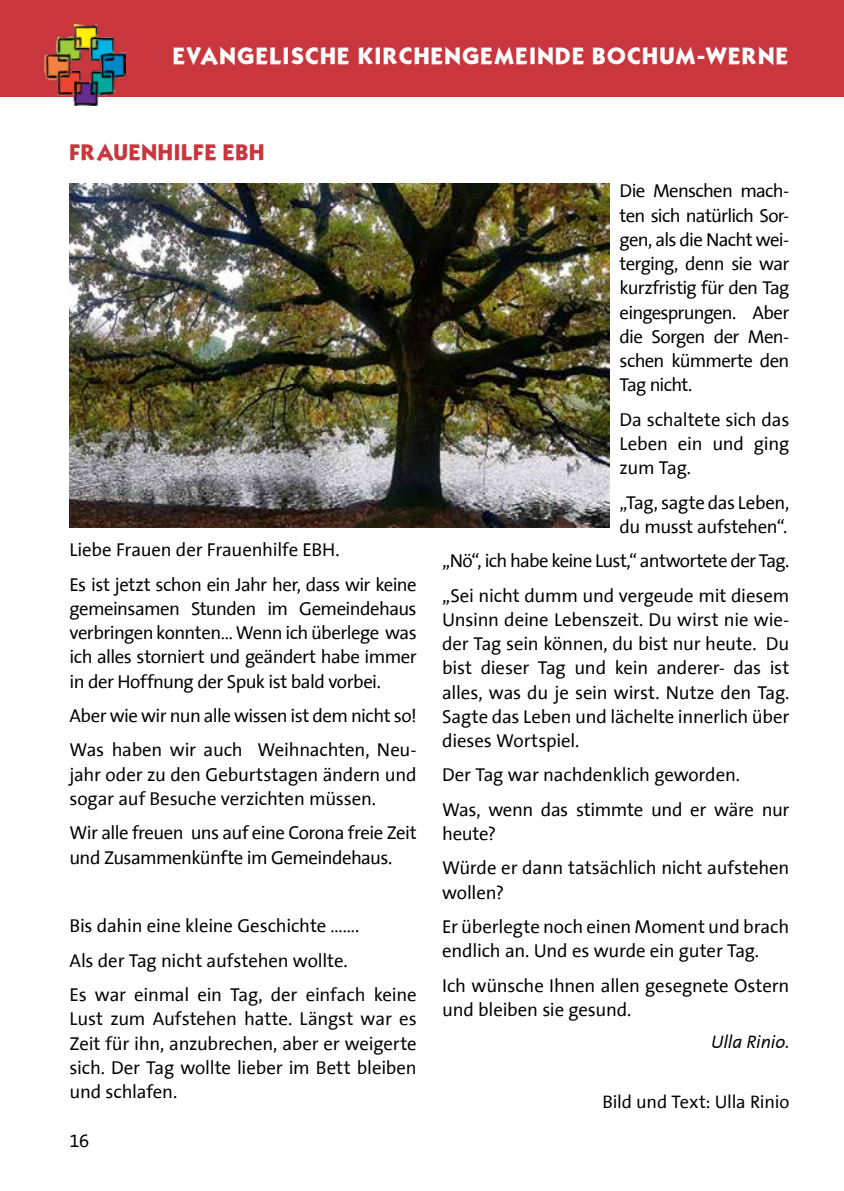
<style>
.page{position:relative;width:844px;height:1191px;background:#fff}
.page>*{position:absolute;margin:0;border:0;box-sizing:border-box;transform-origin:0 0}
.t1{font:20.12px "Kabel Bd Normal";letter-spacing:.035em;color:#fff}
.t2{font:19.25px "Kabel Bd Normal";letter-spacing:.01em;color:#c9363d}
.t3{font:18.9px/24.2px "The Sans Correspondence";letter-spacing:-.015em;color:#000}
.t4{font:18.38px "The Sans Correspondence";letter-spacing:-.015em;color:#000}
.t5{font:italic 18.38px "The Sans Correspondence";letter-spacing:-.01em;color:#000}
</style>
<div class="page">
<div style="left:0;top:0;width:843px;height:97px;background:#c9363d"></div>
<img style="left:44px;top:25px;width:82px;height:81px">
<img style="left:69px;top:184px;width:540px;height:343px">
<p class="t1" style="left:173px;top:47px;width:617px">EVANGELISCHE KIRCHENGEMEINDE BOCHUM-WERNE</p>
<p class="t2" style="left:69px;top:144px;width:196px">FRAUENHILFE EBH</p>
<p class="t3" style="left:69px;top:534px;width:348px;line-height:34.5px">Liebe Frauen der Frauenhilfe EBH.<br>Es ist jetzt schon ein Jahr her, dass wir keine</p>
<p class="t3" style="left:69px;top:598px;width:348px;text-align:justify">gemeinsamen Stunden im Gemeindehaus verbringen konnten… Wenn ich überlege was ich alles storniert und geändert habe immer in der Hoffnung der Spuk ist bald vorbei.</p>
<p class="t3" style="left:69px;top:700px;width:348px;line-height:34.5px">Aber wie wir nun alle wissen ist dem nicht so!<br>Was haben wir auch Weihnachten, Neu-</p>
<p class="t3" style="left:69px;top:764px;width:348px">jahr oder zu den Geburtstagen ändern und sogar auf Besuche verzichten müssen.</p>
<p class="t3" style="left:69px;top:822px;width:348px">Wir alle freuen uns auf eine Corona freie Zeit und Zusammenkünfte im Gemeindehaus.</p>
<p class="t3" style="left:69px;top:910px;width:348px;line-height:34.5px">Bis dahin eine kleine Geschichte …….<br>Als der Tag nicht aufstehen wollte.<br>Es war einmal ein Tag, der einfach keine</p>
<p class="t3" style="left:69px;top:1008px;width:348px;text-align:justify">Lust zum Aufstehen hatte. Längst war es Zeit für ihn, anzubrechen, aber er weigerte sich. Der Tag wollte lieber im Bett bleiben und schlafen.</p>
<p class="t4" style="left:69px;top:1133px;width:21px">16</p>
<p class="t3" style="left:619px;top:181px;width:171px;text-align:justify">Die Menschen mach&shy;ten sich natürlich Sor&shy;gen, als die Nacht wei&shy;terging, denn sie war kurzfristig für den Tag eingesprungen. Aber die Sorgen der Men&shy;schen kümmerte den Tag nicht.</p>
<p class="t3" style="left:619px;top:409px;width:171px;text-align:justify">Da schaltete sich das Leben ein und ging zum Tag.</p>
<p class="t3" style="left:619px;top:492px;width:171px">„Tag, sagte das Leben, du musst aufstehen“.</p>
<p class="t3" style="left:442px;top:545px;width:348px;line-height:34.5px">„Nö“, ich habe keine Lust,“ antwortete der Tag. „Sei nicht dumm und vergeude mit diesem</p>
<p class="t3" style="left:442px;top:609px;width:348px;text-align:justify">Unsinn deine Lebenszeit. Du wirst nie wie&shy;der Tag sein können, du bist nur heute. Du bist dieser Tag und kein anderer- das ist alles, was du je sein wirst. Nutze den Tag.<br>Sagte das Leben und lächelte innerlich über dieses Wortspiel.</p>
<p class="t3" style="left:442px;top:759px;width:348px;line-height:34.5px">Der Tag war nachdenklich geworden.<br>Was, wenn das stimmte und er wäre nur</p>
<p class="t3" style="left:442px;top:818px;width:348px;line-height:34.5px">heute?<br>Würde er dann tatsächlich nicht aufstehen</p>
<p class="t3" style="left:442px;top:877px;width:348px;line-height:34.5px">wollen?<br>Er überlegte noch einen Moment und brach</p>
<p class="t3" style="left:442px;top:935px;width:348px;line-height:34.5px">endlich an. Und es wurde ein guter Tag.<br>Ich wünsche Ihnen allen gesegnete Ostern</p>
<p class="t3" style="left:442px;top:999px;width:191px">und bleiben sie gesund.</p>
<p class="t5" style="left:711px;top:1032px;width:80px">Ulla Rinio.</p>
<p class="t4" style="left:602px;top:1094px;width:188px">Bild und Text: Ulla Rinio</p>
</div>
